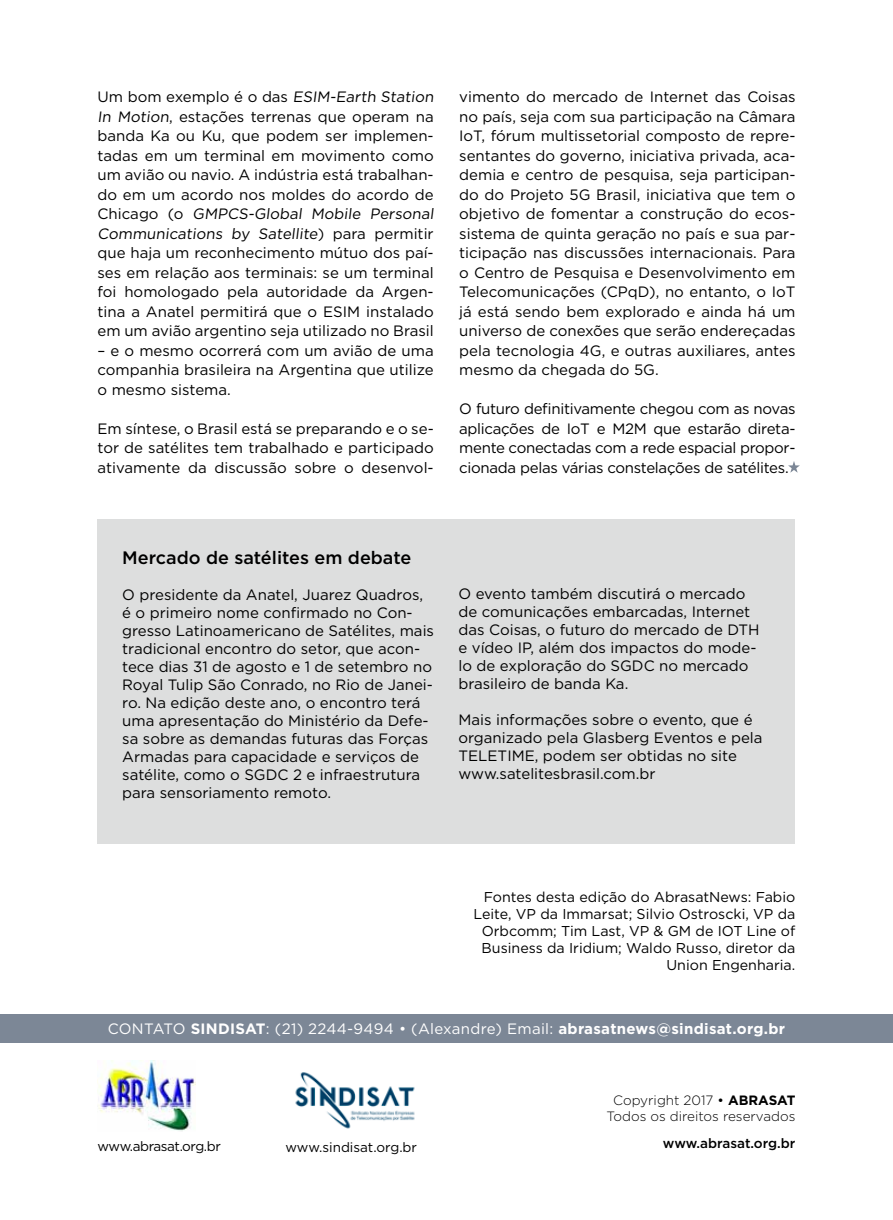
<style>
.page{position:relative;width:893px;height:1220px;background:#fff}
.page>*{position:absolute;margin:0;border:0;box-sizing:border-box;transform-origin:0 0}
.t1{font:500 18px "Gotham";color:#000}
.t2{font:15px/19.5px "Gotham";color:#000}
.t3{font:15px "Gotham";letter-spacing:.02em;color:#fff}
.t4{font:14.25px/17.1px "Gotham";color:#000;text-align:right}
.t5{font:300 13.5px/16.2px "Gotham";color:#000;text-align:center}
.t6{font:13.5px "Gotham";color:#000}
.t7{font:500 13.5px "Gotham";color:#000}
.t8{font:13.5px "Gotham";letter-spacing:-.02em;color:#000}
.s1{font-weight:700}
.s2{font-weight:400}
</style>
<div class="page">
<div style="left:0;top:1014px;width:893px;height:28px;background:#7c8796"></div>
<div style="left:98px;top:519px;width:697px;height:324px;background:#dddede"></div>
<img style="left:295px;top:1072px;width:120px;height:57px">
<img style="left:98px;top:1060px;width:98px;height:71px">
<svg style="left:788px;top:461px;width:12px;height:11px"></svg>
<p class="t2" style="left:97px;top:87px;width:340px">Um bom exemplo é o das ESIM-Earth Station In Motion, estações terrenas que operam na banda Ka ou Ku, que podem ser implemen&shy;tadas em um terminal em movimento como um avião ou navio. A indústria está trabalhan&shy;do em um acordo nos moldes do acordo de Chicago (o GMPCS-Global Mobile Personal Communications by Satellite) para permitir que haja um reconhecimento mútuo dos paí&shy;ses em relação aos terminais: se um terminal foi homologado pela autoridade da Argen&shy;tina a Anatel permitirá que o ESIM instalado em um avião argentino seja utilizado no Brasil</p>
<p class="t2" style="left:98px;top:340px;width:338px;text-align:justify">– e o mesmo ocorrerá com um avião de uma companhia brasileira na Argentina que utilize o mesmo sistema.</p>
<p class="t2" style="left:98px;top:418px;width:338px;text-align:justify">Em síntese, o Brasil está se preparando e o se&shy;tor de satélites tem trabalhado e participado ativamente da discussão sobre o desenvol-</p>
<p class="t2" style="left:459px;top:87px;width:338px;text-align:justify">vimento do mercado de Internet das Coisas no país, seja com sua participação na Câmara IoT, fórum multissetorial composto de repre&shy;sentantes do governo, iniciativa privada, aca&shy;demia e centro de pesquisa, seja participan&shy;do do Projeto 5G Brasil, iniciativa que tem o objetivo de fomentar a construção do ecos&shy;sistema de quinta geração no país e sua par&shy;ticipação nas discussões internacionais. Para o Centro de Pesquisa e Desenvolvimento em Telecomunicações (CPqD), no entanto, o IoT já está sendo bem explorado e ainda há um universo de conexões que serão endereçadas pela tecnologia 4G, e outras auxiliares, antes mesmo da chegada do 5G.</p>
<p class="t2" style="left:459px;top:399px;width:338px;text-align:justify">O futuro definitivamente chegou com as novas aplicações de IoT e M2M que estarão direta&shy;mente conectadas com a rede espacial propor&shy;cionada pelas várias constelações de satélites.</p>
<p class="t1" style="left:122px;top:545px;width:291px">Mercado de satélites em debate</p>
<p class="t2" style="left:122px;top:585px;width:313px;line-height:18px">O presidente da Anatel, Juarez Quadros, é o primeiro nome confirmado no Con&shy;gresso Latinoamericano de Satélites, mais tradicional encontro do setor, que acon&shy;tece dias 31 de agosto e 1 de setembro no Royal Tulip São Conrado, no Rio de Janei&shy;ro. Na edição deste ano, o encontro terá uma apresentação do Ministério da Defe&shy;sa sobre as demandas futuras das Forças Armadas para capacidade e serviços de satélite, como o SGDC 2 e infraestrutura para sensoriamento remoto.</p>
<p class="t2" style="left:458px;top:584px;width:303px;line-height:18px">O evento também discutirá o mercado de comunicações embarcadas, Internet das Coisas, o futuro do mercado de DTH e vídeo IP, além dos impactos do mode&shy;lo de exploração do SGDC no mercado brasileiro de banda Ka.</p>
<p class="t2" style="left:458px;top:710px;width:306px;line-height:18px">Mais informações sobre o evento, que é organizado pela Glasberg Eventos e pela TELETIME, podem ser obtidas no site www.satelitesbrasil.com.br</p>
<p class="t4" style="left:473px;top:888px;width:323px">Fontes desta edição do AbrasatNews: Fabio Leite, VP da Immarsat; Silvio Ostroscki, VP da Orbcomm; Tim Last, VP &amp; GM de IOT Line of Business da Iridium; Waldo Russo, diretor da Union Engenharia.</p>
<p class="t3" style="left:108px;top:1018px;width:679px">CONTATO <span class="s1">SINDISAT</span>: (21) 2244-9494 • (Alexandre) Email: <span class="s1">abrasatnews@sindisat.org.br</span></p>
<p class="t8" style="left:98px;top:1137px;width:125px">www.abrasat.org.br</p>
<p class="t6" style="left:285px;top:1138px;width:133px">www.sindisat.org.br</p>
<p class="t5" style="left:606px;top:1091px;width:190px">Copyright 2017 <span class="s2">•</span> <span class="s1">ABRASAT<br></span>Todos os direitos reservados</p>
<p class="t7" style="left:663px;top:1134px;width:134px">www.abrasat.org.br</p>
</div>
